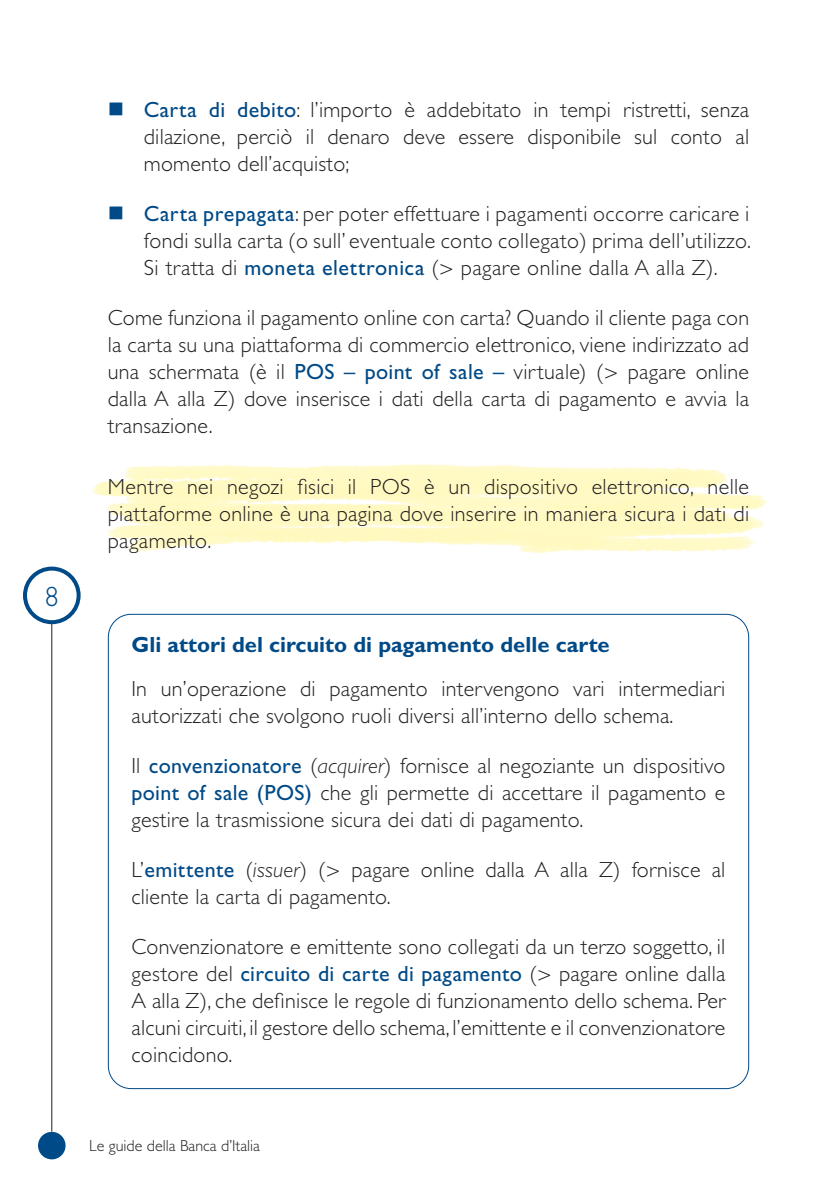
<style>
.page{position:relative;width:840px;height:1191px;background:#fff}
.page>*{position:absolute;margin:0;border:0;box-sizing:border-box;transform-origin:0 0}
.t1{font:300 28px "Gill Sans Std";color:#004a87}
.t2{font:300 22px/27px "Gill Sans Std";letter-spacing:.01em;color:#231f20;text-align:justify}
.t3{font:700 22px "Gill Sans Std";color:#004a87}
.t4{font:300 16px "Gill Sans Std";color:#231f20}
.s1{font-weight:400;color:#004a87}
.s2{font-style:italic}
</style>
<div class="page">
<hr style="left:51px;top:621px;width:1px;height:510px;background:#231f20">
<div style="left:40px;top:1133px;width:24px;height:24px;background:#004a87;border-radius:50%"></div>
<div style="left:38px;top:1131px;width:28px;height:28px;border:4px solid #004a87;border-radius:50%"></div>
<div style="left:23px;top:566px;width:58px;height:58px;border:4px solid #004a87;border-radius:50%"></div>
<img style="left:91px;top:464px;width:677px;height:89px">
<p class="t1" style="left:45px;top:581px;width:15px">8</p>
<p class="t2" style="left:144px;top:96px;width:606px"><span class="s1">Carta di debito</span>: l’importo è addebitato in tempi ristretti, senza dilazione, perciò il denaro deve essere disponibile sul conto al momento dell’acquisto;</p>
<p class="t2" style="left:144px;top:200px;width:608px"><span class="s1">Carta prepagata</span>: per poter effettuare i pagamenti occorre caricare i fondi sulla carta (o sull’ eventuale conto collegato) prima dell’utilizzo.<br>Si tratta di <span class="s1">moneta elettronica</span> (&gt; pagare online dalla A alla Z).</p>
<p class="t2" style="left:108px;top:304px;width:642px">Come funziona il pagamento online con carta? Quando il cliente paga con la carta su una piattaforma di commercio elettronico, viene indirizzato ad una schermata (è il <span class="s1">POS – point of sale –</span> virtuale) (&gt; pagare online dalla A alla Z) dove inserisce i dati della carta di pagamento e avvia la transazione.</p>
<p class="t2" style="left:108px;top:473px;width:642px">Mentre nei negozi fisici il POS è un dispositivo elettronico, nelle piattaforme online è una pagina dove inserire in maniera sicura i dati di pagamento.</p>
<p class="t3" style="left:131px;top:632px;width:479px">Gli attori del circuito di pagamento delle carte</p>
<p class="t2" style="left:131px;top:676px;width:595px">In un’operazione di pagamento intervengono vari intermediari autorizzati che svolgono ruoli diversi all’interno dello schema.</p>
<p class="t2" style="left:131px;top:752px;width:595px">Il <span class="s1">convenzionatore</span> (<span class="s2">acquirer</span>) fornisce al negoziante un dispositivo <span class="s1">point of sale (POS)</span> che gli permette di accettare il pagamento e gestire la trasmissione sicura dei dati di pagamento.</p>
<p class="t2" style="left:131px;top:856px;width:595px">L’<span class="s1">emittente</span> (<span class="s2">issuer</span>) (&gt; pagare online dalla A alla Z) fornisce al cliente la carta di pagamento.</p>
<p class="t2" style="left:131px;top:933px;width:595px">Convenzionatore e emittente sono collegati da un terzo soggetto, il gestore del <span class="s1">circuito di carte di pagamento</span> (&gt; pagare online dalla A alla Z), che definisce le regole di funzionamento dello schema. Per alcuni circuiti, il gestore dello schema, l’emittente e il convenzionatore coincidono.</p>
<p class="t4" style="left:89px;top:1136px;width:172px">Le guide della Banca d’Italia</p>
</div>
